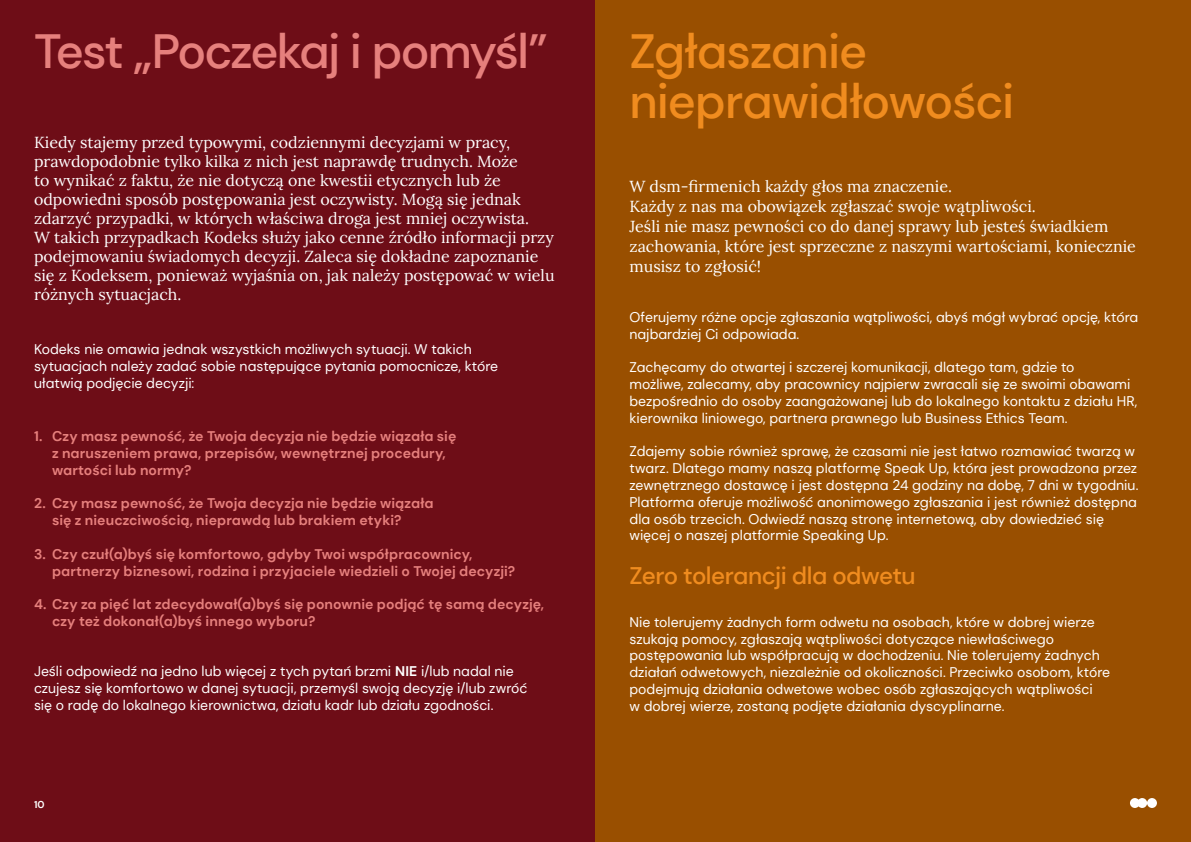
<style>
.page{position:relative;width:1191px;height:842px;background:#fff}
.page>*{position:absolute;margin:0;border:0;box-sizing:border-box;transform-origin:0 0}
.t1{font:500 48px/50px "DM Sans";letter-spacing:-.025em;color:#f08c1f}
.t2{font:500 48px "DM Sans";letter-spacing:-.04em;color:#e6807d}
.t3{font:500 24px "DM Sans";letter-spacing:-.025em;color:#f08c1f}
.t4{font:16px/19px "Lora";color:#fff}
.t5{font:14px/16.8px "DM Sans";color:#fff}
.t6{font:700 14px/16.8px "DM Sans";color:#e6807d}
.t7{font:700 10px "DM Sans";color:#fff}
.s1{font-weight:700}
</style>
<div class="page">
<div style="left:0;top:0;width:595px;height:842px;background:#6e0d17"></div>
<div style="left:595px;top:0;width:596px;height:842px;background:#994f00"></div>
<svg style="left:1130px;top:798px;width:27px;height:10px"></svg>
<h1 class="t2" style="left:34px;top:21px;width:515px">Test „Poczekaj i pomyśl”</h1>
<p class="t4" style="left:34px;top:132px;width:522px">Kiedy stajemy przed typowymi, codziennymi decyzjami w pracy, prawdopodobnie tylko kilka z nich jest naprawdę trudnych. Może<br>to wynikać z faktu, że nie dotyczą one kwestii etycznych lub że odpowiedni sposób postępowania jest oczywisty. Mogą się jednak zdarzyć przypadki, w których właściwa droga jest mniej oczywista.<br>W takich przypadkach Kodeks służy jako cenne źródło informacji przy podejmowaniu świadomych decyzji. Zaleca się dokładne zapoznanie się z Kodeksem, ponieważ wyjaśnia on, jak należy postępować w wielu różnych sytuacjach.</p>
<p class="t5" style="left:34px;top:341px;width:466px">Kodeks nie omawia jednak wszystkich możliwych sytuacji. W takich sytuacjach należy zadać sobie następujące pytania pomocnicze, które ułatwią podjęcie decyzji:</p>
<p class="t6" style="left:52px;top:428px;width:406px;text-indent:-18px">1. Czy masz pewność, że Twoja decyzja nie będzie wiązała się z naruszeniem prawa, przepisów, wewnętrznej procedury, wartości lub normy?</p>
<p class="t6" style="left:52px;top:495px;width:383px;text-indent:-18px">2. Czy masz pewność, że Twoja decyzja nie będzie wiązała się z nieuczciwością, nieprawdą lub brakiem etyki?</p>
<p class="t6" style="left:52px;top:546px;width:465px;text-indent:-18px">3. Czy czuł(a)byś się komfortowo, gdyby Twoi współpracownicy, partnerzy biznesowi, rodzina i przyjaciele wiedzieli o Twojej decyzji?</p>
<p class="t6" style="left:52px;top:596px;width:493px;text-indent:-18px">4. Czy za pięć lat zdecydował(a)byś się ponownie podjąć tę samą decyzję, czy też dokonał(a)byś innego wyboru?</p>
<p class="t5" style="left:34px;top:663px;width:495px">Jeśli odpowiedź na jedno lub więcej z tych pytań brzmi <span class="s1">NIE</span> i/lub nadal nie czujesz się komfortowo w danej sytuacji, przemyśl swoją decyzję i/lub zwróć się o radę do lokalnego kierownictwa, działu kadr lub działu zgodności.</p>
<p class="t7" style="left:34px;top:798px;width:12px">10</p>
<h1 class="t1" style="left:629px;top:26px;width:386px">Zgłaszanie nieprawidłowości</h1>
<p class="t4" style="left:629px;top:175px;width:508px;line-height:20px">W dsm-firmenich każdy głos ma znaczenie.<br>Każdy z nas ma obowiązek zgłaszać swoje wątpliwości.<br>Jeśli nie masz pewności co do danej sprawy lub jesteś świadkiem zachowania, które jest sprzeczne z naszymi wartościami, koniecznie musisz to zgłosić!</p>
<p class="t5" style="left:629px;top:309px;width:510px">Oferujemy różne opcje zgłaszania wątpliwości, abyś mógł wybrać opcję, która najbardziej Ci odpowiada.</p>
<p class="t5" style="left:629px;top:359px;width:509px">Zachęcamy do otwartej i szczerej komunikacji, dlatego tam, gdzie to<br>możliwe, zalecamy, aby pracownicy najpierw zwracali się ze swoimi obawami bezpośrednio do osoby zaangażowanej lub do lokalnego kontaktu z działu HR, kierownika liniowego, partnera prawnego lub Business Ethics Team.</p>
<p class="t5" style="left:629px;top:443px;width:510px">Zdajemy sobie również sprawę, że czasami nie jest łatwo rozmawiać twarzą w twarz. Dlatego mamy naszą platformę Speak Up, która jest prowadzona przez zewnętrznego dostawcę i jest dostępna 24 godziny na dobę, 7 dni w tygodniu.<br>Platforma oferuje możliwość anonimowego zgłaszania i jest również dostępna dla osób trzecich. Odwiedź naszą stronę internetową, aby dowiedzieć się więcej o naszej platformie Speaking Up.</p>
<h2 class="t3" style="left:629px;top:561px;width:288px">Zero tolerancji dla odwetu</h2>
<p class="t5" style="left:629px;top:613px;width:482px">Nie tolerujemy żadnych form odwetu na osobach, które w dobrej wierze szukają pomocy, zgłaszają wątpliwości dotyczące niewłaściwego postępowania lub współpracują w dochodzeniu. Nie tolerujemy żadnych działań odwetowych, niezależnie od okoliczności. Przeciwko osobom, które podejmują działania odwetowe wobec osób zgłaszających wątpliwości<br>w dobrej wierze, zostaną podjęte działania dyscyplinarne.</p>
</div>
